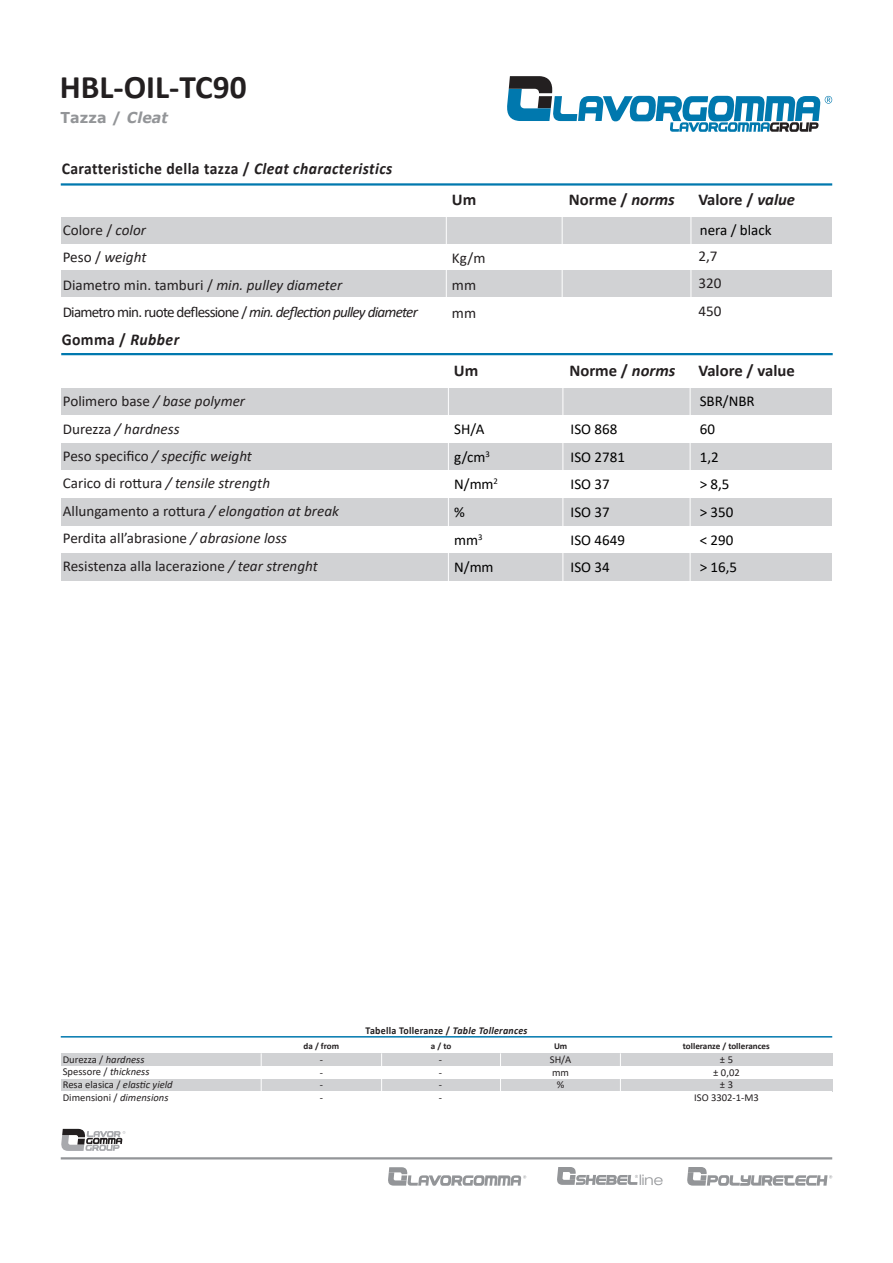
<style>
.page{position:relative;width:893px;height:1263px;background:#fff}
.page>*{position:absolute;margin:0;border:0;box-sizing:border-box;transform-origin:0 0}
.t1{font:700 33px "Calibri";color:#231f20}
.t2{font:700 16.5px "Calibri";letter-spacing:.01em;color:#231f20;scale:.95 1}
.t3{font:700 16.5px "Calibri";letter-spacing:.01em;color:#231f20}
.t4{font:15px "Calibri";color:#231f20}
.t5{font:15px "Calibri";color:#000}
.t6{font:italic 15px "Calibri";color:#231f20}
.t7{font:15px "Calibri";letter-spacing:-.05em;color:#231f20}
.t8{font:700 15px "Verdana";letter-spacing:.01em;color:#939598;scale:.95 1}
.t9{font:300 expanded 14.55px "Helvetica Neue LT Std";color:#939598}
.t10{font:10.5px "Calibri";color:#231f20}
.t11{font:700 10.5px "Calibri";letter-spacing:.025em;color:#231f20;scale:.95 1}
.t12{font:700 9px "Calibri";color:#231f20}
.s1{font-style:italic}
.s2{font-style:normal}
</style>
<div class="page">
<div style="left:61px;top:553px;width:771px;height:28px;background:#d1d2d4"></div>
<div style="left:61px;top:1053px;width:771px;height:13px;background:#d1d2d4"></div>
<div style="left:61px;top:1079px;width:771px;height:12px;background:#d1d2d4"></div>
<hr style="left:261px;top:1053px;width:1px;height:38px;background:#fff">
<hr style="left:381px;top:1053px;width:1px;height:38px;background:#fff">
<hr style="left:500px;top:1053px;width:1px;height:38px;background:#fff">
<hr style="left:620px;top:1053px;width:1px;height:38px;background:#fff">
<div style="left:61px;top:217px;width:771px;height:27px;background:#d1d2d4"></div>
<div style="left:61px;top:270px;width:771px;height:27px;background:#d1d2d4"></div>
<div style="left:61px;top:387px;width:771px;height:28px;background:#d1d2d4"></div>
<div style="left:61px;top:443px;width:771px;height:27px;background:#d1d2d4"></div>
<div style="left:61px;top:498px;width:771px;height:27px;background:#d1d2d4"></div>
<hr style="left:691px;top:217px;width:1px;height:108px;background:#fff">
<hr style="left:562px;top:217px;width:1px;height:108px;background:#fff">
<hr style="left:446px;top:217px;width:1px;height:108px;background:#fff">
<hr style="left:448px;top:388px;width:1px;height:220px;background:#fff">
<hr style="left:562px;top:388px;width:1px;height:220px;background:#fff">
<hr style="left:690px;top:387px;width:1px;height:221px;background:#fff">
<hr style="left:61px;top:1036px;width:771px;height:1px;background:#0078ae">
<hr style="left:61px;top:1157px;width:771px;height:2px;background:#939598">
<svg style="left:61px;top:1129px;width:64px;height:22px"></svg>
<svg style="left:388px;top:1167px;width:138px;height:19px"></svg>
<svg style="left:557px;top:1167px;width:81px;height:18px"></svg>
<svg style="left:687px;top:1167px;width:145px;height:19px"></svg>
<hr style="left:61px;top:353px;width:772px;height:2px;background:#0078ae">
<hr style="left:61px;top:183px;width:771px;height:3px;background:#0078ae">
<svg style="left:507px;top:76px;width:325px;height:56px"></svg>
<p class="t1" style="left:60px;top:63px;width:188px">HBL-OIL-TC90</p>
<p class="t8" style="left:60px;top:107px;width:115px">Tazza / <span class="s1">Cleat</span></p>
<p class="t2" style="left:62px;top:157px;width:350px">Caratteristiche della tazza / <span class="s1">Cleat characteristics</span></p>
<p class="t4" style="left:63px;top:220px;width:85px">Colore / <span class="s1">color</span></p>
<p class="t6" style="left:63px;top:247px;width:85px"><span class="s2">Peso /</span> weight</p>
<p class="t4" style="left:63px;top:274px;width:281px">Diametro min. tamburi / <span class="s1">min. pulley diameter</span></p>
<p class="t7" style="left:63px;top:301px;width:357px">Diametro min. ruote deflessione / <span class="s1">min. deflection pulley diameter</span></p>
<p class="t2" style="left:62px;top:328px;width:125px">Gomma / <span class="s1">Rubber</span></p>
<p class="t4" style="left:63px;top:391px;width:184px">Polimero base <span class="s1">/ base polymer</span></p>
<p class="t6" style="left:63px;top:418px;width:118px"><span class="s2">Durezza</span> / hardness</p>
<p class="t6" style="left:63px;top:446px;width:191px"><span class="s2">Peso specifico</span> / specific weight</p>
<p class="t6" style="left:63px;top:473px;width:209px"><span class="s2">Carico di rottura</span> / tensile strength</p>
<p class="t4" style="left:63px;top:500px;width:278px">Allungamento a rottura <span class="s1">/ elongation at break</span></p>
<p class="t4" style="left:63px;top:528px;width:226px">Perdita all’abrasione <span class="s1">/ abrasione loss</span></p>
<p class="t4" style="left:63px;top:555px;width:257px">Resistenza alla lacerazione <span class="s1">/ tear strenght</span></p>
<p class="t3" style="left:569px;top:188px;width:107px">Norme / <span class="s1">norms</span></p>
<p class="t3" style="left:452px;top:188px;width:26px">Um</p>
<p class="t3" style="left:698px;top:188px;width:98px">Valore / <span class="s1">value</span></p>
<p class="t4" style="left:452px;top:247px;width:35px">Kg/m</p>
<p class="t4" style="left:452px;top:275px;width:26px">mm</p>
<p class="t4" style="left:452px;top:302px;width:26px">mm</p>
<p class="t5" style="left:700px;top:219px;width:73px">nera / black</p>
<p class="t4" style="left:698px;top:245px;width:21px">2,7</p>
<p class="t4" style="left:698px;top:273px;width:25px">320</p>
<p class="t4" style="left:698px;top:300px;width:25px">450</p>
<p class="t3" style="left:454px;top:359px;width:26px">Um</p>
<p class="t3" style="left:698px;top:359px;width:98px">Valore / value</p>
<p class="t3" style="left:569px;top:359px;width:107px">Norme / <span class="s1">norms</span></p>
<p class="t5" style="left:454px;top:419px;width:32px">SH/A</p>
<p class="t5" style="left:454px;top:446px;width:37px">g/cm<sup>3</sup></p>
<p class="t5" style="left:454px;top:474px;width:45px">N/mm<sup>2</sup></p>
<p class="t5" style="left:454px;top:502px;width:12px">%</p>
<p class="t5" style="left:454px;top:529px;width:30px">mm<sup>3</sup></p>
<p class="t5" style="left:454px;top:557px;width:41px">N/mm</p>
<p class="t5" style="left:571px;top:419px;width:48px">ISO 868</p>
<p class="t5" style="left:571px;top:446px;width:56px">ISO 2781</p>
<p class="t5" style="left:571px;top:474px;width:41px">ISO 37</p>
<p class="t5" style="left:571px;top:502px;width:41px">ISO 37</p>
<p class="t5" style="left:571px;top:529px;width:56px">ISO 4649</p>
<p class="t5" style="left:571px;top:557px;width:41px">ISO 34</p>
<p class="t5" style="left:700px;top:391px;width:56px">SBR/NBR</p>
<p class="t5" style="left:700px;top:419px;width:17px">60</p>
<p class="t5" style="left:700px;top:446px;width:20px">1,2</p>
<p class="t5" style="left:700px;top:474px;width:31px">˃ 8,5</p>
<p class="t5" style="left:700px;top:502px;width:35px">˃ 350</p>
<p class="t5" style="left:700px;top:529px;width:35px">˂ 290</p>
<p class="t5" style="left:700px;top:557px;width:39px">˃ 16,5</p>
<p class="t11" style="left:366px;top:1023px;width:172px">Tabella Tolleranze / <span class="s1">Table Tollerances</span></p>
<p class="t10" style="left:63px;top:1052px;width:83px">Durezza / <span class="s1">hardness</span></p>
<p class="t10" style="left:63px;top:1065px;width:88px">Spessore / <span class="s1">thickness</span></p>
<p class="t10" style="left:63px;top:1077px;width:111px">Resa elasica / <span class="s1">elastic yield</span></p>
<p class="t10" style="left:63px;top:1090px;width:107px">Dimensioni / <span class="s1">dimensions</span></p>
<p class="t12" style="left:304px;top:1039px;width:37px">da / from</p>
<p class="t12" style="left:431px;top:1039px;width:22px">a / to</p>
<p class="t12" style="left:554px;top:1039px;width:15px">Um</p>
<p class="t12" style="left:683px;top:1039px;width:88px">tolleranze / tollerances</p>
<p class="t10" style="left:320px;top:1052px;width:5px">-</p>
<p class="t10" style="left:320px;top:1065px;width:5px">-</p>
<p class="t10" style="left:320px;top:1077px;width:5px">-</p>
<p class="t10" style="left:320px;top:1090px;width:5px">-</p>
<p class="t10" style="left:439px;top:1052px;width:5px">-</p>
<p class="t10" style="left:439px;top:1065px;width:5px">-</p>
<p class="t10" style="left:439px;top:1077px;width:5px">-</p>
<p class="t10" style="left:439px;top:1090px;width:5px">-</p>
<p class="t10" style="left:550px;top:1052px;width:23px">SH/A</p>
<p class="t10" style="left:552px;top:1065px;width:18px">mm</p>
<p class="t10" style="left:557px;top:1077px;width:9px">%</p>
<p class="t9" style="left:639px;top:1171px;width:25px">line</p>
<p class="t10" style="left:720px;top:1052px;width:15px">± 5</p>
<p class="t10" style="left:713px;top:1065px;width:28px">± 0,02</p>
<p class="t10" style="left:720px;top:1077px;width:15px">± 3</p>
<p class="t10" style="left:694px;top:1090px;width:66px">ISO 3302-1-M3</p>
</div>
